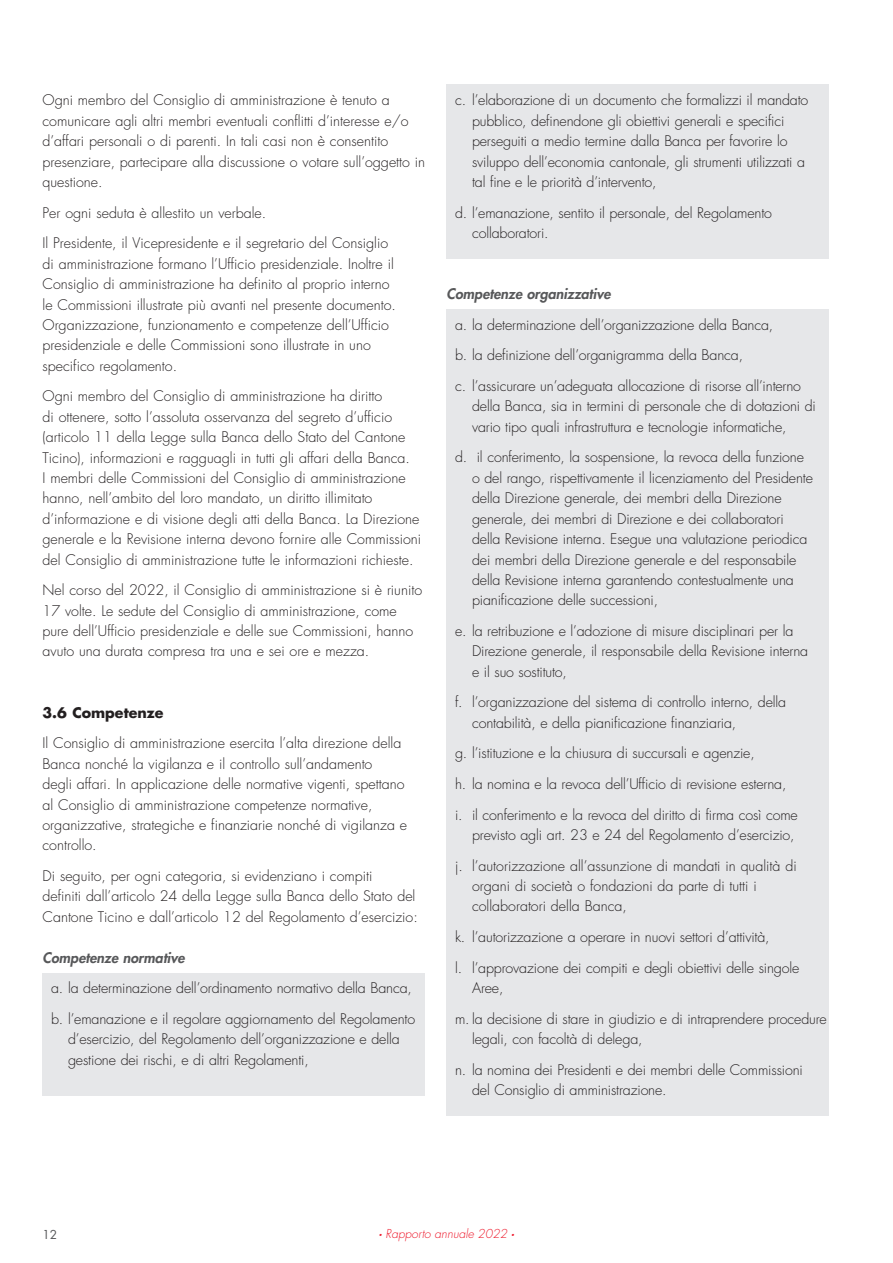
<style>
.page{position:relative;width:893px;height:1263px;background:#fff}
.page>*{position:absolute;margin:0;border:0;box-sizing:border-box;transform-origin:0 0}
.t1{font:300 14.25px/20.4px "Futura Std";color:#231f20}
.t2{font:italic 800 14.25px "Futura Std";color:#57585a}
.t3{font:700 14.25px "Futura Std";color:#231f20}
.t4{font:italic 300 12px "Futura Std";color:#ee1b2d}
.t5{font:12px "Futura Std";color:#57585a}
.s1{font-weight:800}
</style>
<div class="page">
<div style="left:446px;top:310px;width:383px;height:806px;background:#e6e7e9"></div>
<div style="left:43px;top:973px;width:382px;height:122px;background:#e6e7e9"></div>
<div style="left:446px;top:84px;width:383px;height:175px;background:#e6e7e9"></div>
<p class="t1" style="left:43px;top:90px;width:384px">Ogni membro del Consiglio di amministrazione è tenuto a comunicare agli altri membri eventuali conflitti d’interesse e/o d’affari personali o di parenti. In tali casi non è consentito presenziare, partecipare alla discussione o votare sull’oggetto in questione.</p>
<p class="t1" style="left:43px;top:198px;width:347px;line-height:30.6px">Per ogni seduta è allestito un verbale.<br>Il Presidente, il Vicepresidente e il segretario del Consiglio</p>
<p class="t1" style="left:43px;top:254px;width:355px">di amministrazione formano l’Ufficio presidenziale. Inoltre il Consiglio di amministrazione ha definito al proprio interno le Commissioni illustrate più avanti nel presente documento.<br>Organizzazione, funzionamento e competenze dell’Ufficio presidenziale e delle Commissioni sono illustrate in uno specifico regolamento.</p>
<p class="t1" style="left:43px;top:386px;width:380px">Ogni membro del Consiglio di amministrazione ha diritto<br>di ottenere, sotto l’assoluta osservanza del segreto d’ufficio (articolo 11 della Legge sulla Banca dello Stato del Cantone Ticino), informazioni e ragguagli in tutti gli affari della Banca.<br>I membri delle Commissioni del Consiglio di amministrazione hanno, nell’ambito del loro mandato, un diritto illimitato d’informazione e di visione degli atti della Banca. La Direzione generale e la Revisione interna devono fornire alle Commissioni del Consiglio di amministrazione tutte le informazioni richieste.</p>
<p class="t1" style="left:43px;top:580px;width:381px">Nel corso del 2022, il Consiglio di amministrazione si è riunito 17 volte. Le sedute del Consiglio di amministrazione, come pure dell’Ufficio presidenziale e delle sue Commissioni, hanno avuto una durata compresa tra una e sei ore e mezza.</p>
<p class="t3" style="left:43px;top:703px;width:123px">3.6 Competenze</p>
<p class="t1" style="left:43px;top:733px;width:366px">Il Consiglio di amministrazione esercita l’alta direzione della Banca nonché la vigilanza e il controllo sull’andamento<br>degli affari. In applicazione delle normative vigenti, spettano al Consiglio di amministrazione competenze normative, organizzative, strategiche e finanziarie nonché di vigilanza e controllo.</p>
<p class="t1" style="left:43px;top:866px;width:377px">Di seguito, per ogni categoria, si evidenziano i compiti<br>definiti dall’articolo 24 della Legge sulla Banca dello Stato del<br>Cantone Ticino e dall’articolo 12 del Regolamento d’esercizio:</p>
<p class="t2" style="left:43px;top:948px;width:144px">Competenze normative</p>
<p class="t1" style="left:51px;top:973px;width:366px;line-height:30.6px">a. la determinazione dell’ordinamento normativo della Banca, b. l’emanazione e il regolare aggiornamento del Regolamento</p>
<p class="t1" style="left:68px;top:1029px;width:333px">d’esercizio, del Regolamento dell’organizzazione e della gestione dei rischi, e di altri Regolamenti,</p>
<p class="t1" style="left:472px;top:90px;width:338px;text-indent:-17px">c. l’elaborazione di un documento che formalizzi il mandato pubblico, definendone gli obiettivi generali e specifici perseguiti a medio termine dalla Banca per favorire lo sviluppo dell’economia cantonale, gli strumenti utilizzati a tal fine e le priorità d’intervento,</p>
<p class="t1" style="left:472px;top:203px;width:301px;text-indent:-17px">d. l’emanazione, sentito il personale, del Regolamento collaboratori.</p>
<p class="t2" style="left:446px;top:285px;width:166px">Competenze organizzative</p>
<p class="t1" style="left:455px;top:310px;width:348px;line-height:30.6px">a. la determinazione dell’organizzazione della Banca,<br>b. la definizione dell’organigramma della Banca,<br>c. l’assicurare un’adeguata allocazione di risorse all’interno</p>
<p class="t1" style="left:472px;top:396px;width:345px">della Banca, sia in termini di personale che di dotazioni di vario tipo quali infrastruttura e tecnologie informatiche,</p>
<p class="t1" style="left:472px;top:447px;width:342px;text-indent:-17px">d. il conferimento, la sospensione, la revoca della funzione o del rango, rispettivamente il licenziamento del Presidente della Direzione generale, dei membri della Direzione generale, dei membri di Direzione e dei collaboratori della Revisione interna. Esegue una valutazione periodica dei membri della Direzione generale e del responsabile della Revisione interna garantendo contestualmente una pianificazione delle successioni,</p>
<p class="t1" style="left:472px;top:621px;width:338px;text-indent:-17px">e. la retribuzione e l’adozione di misure disciplinari per la<br>Direzione generale, il responsabile della Revisione interna e il suo sostituto,</p>
<p class="t1" style="left:472px;top:692px;width:316px;text-indent:-17px">f. l’organizzazione del sistema di controllo interno, della contabilità, e della pianificazione finanziaria,</p>
<p class="t1" style="left:455px;top:738px;width:344px;line-height:30.6px">g. l’istituzione e la chiusura di succursali e agenzie,<br>h. la nomina e la revoca dell’Ufficio di revisione esterna,<br>i. il conferimento e la revoca del diritto di firma così come</p>
<p class="t1" style="left:455px;top:820px;width:343px;line-height:30.6px;text-align:right">previsto agli art. 23 e 24 del Regolamento d’esercizio,<br>j. l’autorizzazione all’assunzione di mandati in qualità di</p>
<p class="t1" style="left:472px;top:876px;width:286px">organi di società o fondazioni da parte di tutti i collaboratori della Banca,</p>
<p class="t1" style="left:455px;top:922px;width:346px;line-height:30.6px">k. l’autorizzazione a operare in nuovi settori d’attività,<br>l. l’approvazione dei compiti e degli obiettivi delle singole</p>
<p class="t1" style="left:455px;top:973px;width:373px;line-height:30.6px;text-indent:17px">Aree,<br>m. la decisione di stare in giudizio e di intraprendere procedure</p>
<p class="t1" style="left:455px;top:1024px;width:349px;line-height:30.6px;text-indent:17px">legali, con facoltà di delega,<br>n. la nomina dei Presidenti e dei membri delle Commissioni</p>
<p class="t1" style="left:472px;top:1080px;width:196px">del Consiglio di amministrazione.</p>
<p class="t5" style="left:43px;top:1226px;width:16px">12</p>
<p class="t4" style="left:379px;top:1226px;width:137px"><span class="s1">∙</span> Rapporto annuale 2022 <span class="s1">∙</span></p>
</div>
